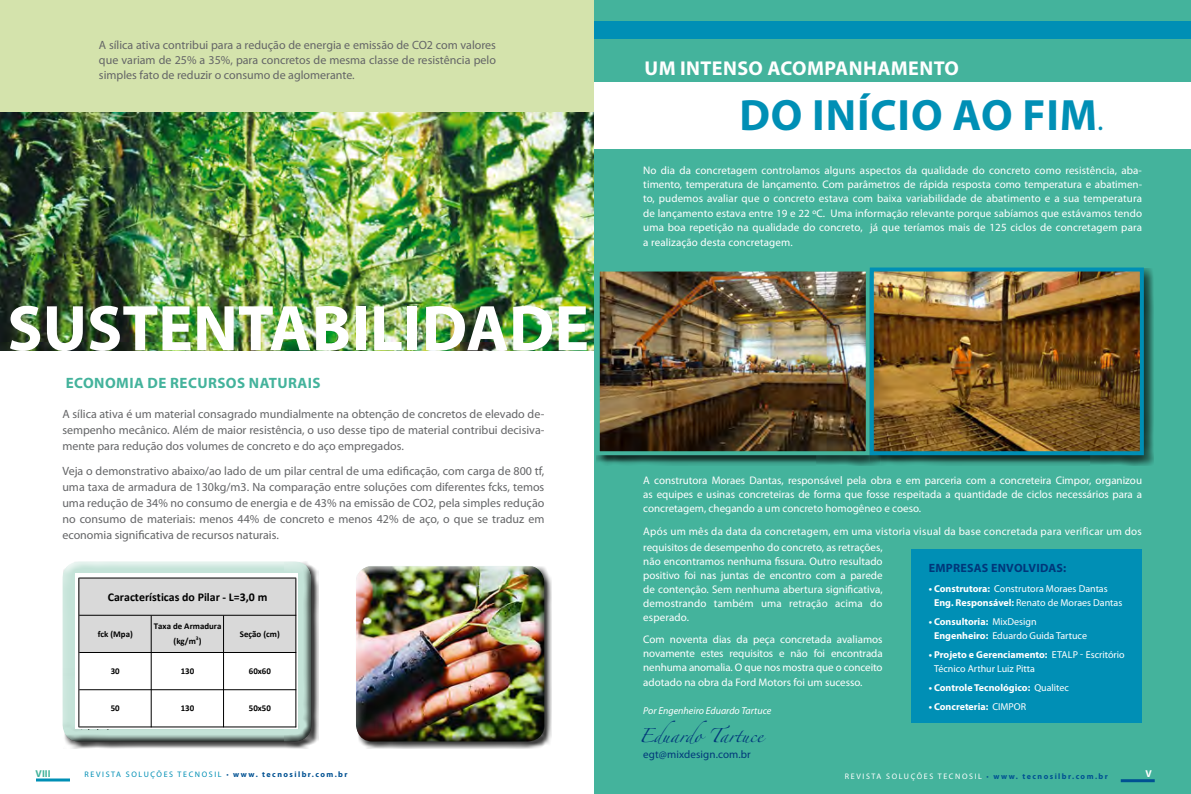
<style>
.page{position:relative;width:1191px;height:794px;background:#fff}
.page>*{position:absolute;margin:0;border:0;box-sizing:border-box;transform-origin:0 0}
.t1{font:700 65.2px "Myriad Pro";color:#fff}
.t2{font:700 44px "Myriad Pro";color:#008fb5}
.t3{font:700 20.1px "Myriad Pro";color:#fff}
.t4{font:700 15px "Myriad Pro";letter-spacing:.03em;color:#44b39c}
.t5{font:12.7px "Zapfino";color:#00377a}
.t6{font:12px/16px "Myriad Pro";color:#646567;text-align:justify}
.t7{font:700 12px "Myriad Pro";letter-spacing:.02em;color:#00377a}
.t8{font:700 11.9px "Calibri";color:#000}
.t9{font:11px/14px "Myriad Pro";color:#fff;text-align:justify}
.t10{font:11px "Myriad Pro";letter-spacing:.025em;color:#fff}
.t11{font:11px "Myriad Pro";letter-spacing:.01em;color:#00377a}
.t12{font:10px/14px "Myriad Pro";color:#fff}
.t13{font:700 10px "Myriad Pro";color:#fff}
.t14{font:italic 10px "Myriad Pro";color:#fff}
.t15{font:700 10px "Myriad Pro";color:#44b39c}
.t16{font:700 8.9px/15.2px "Calibri";color:#000;text-align:center}
.t17{font:8px "Myriad Pro";letter-spacing:.2em;color:#008fb5}
.t18{font:8px "Myriad Pro";letter-spacing:.2em;color:#fff}
.t19{font:700 5.5px "Calibri";color:#000}
.s1{color:#005192}
.s2{font-weight:700;color:#005192}
.s3{font-size:20px}
.s4{font-weight:700}
.s5{font-weight:400}
</style>
<div class="page">
<div style="left:0;top:0;width:595px;height:130px;background:#d4e3ac"></div>
<img style="left:0;top:112px;width:595px;height:238px">
<hr style="left:36px;top:778px;width:34px;height:3px;background:#008fb5">
<div style="left:63px;top:562px;width:256px;height:187px;background:#000;opacity:.75"></div>
<div style="left:55px;top:560px;width:259px;height:178px;background:#fff;opacity:.75"></div>
<div style="left:59px;top:565px;width:260px;height:177px;background:#000;opacity:.75"></div>
<div style="left:75px;top:574px;width:223px;height:155px;background:#fff"></div>
<div style="left:79px;top:578px;width:217px;height:74px;background:#d9d9d9"></div>
<hr style="left:78px;top:577px;width:1px;height:150px;background:#000">
<hr style="left:151px;top:615px;width:1px;height:112px;background:#000">
<hr style="left:223px;top:615px;width:1px;height:112px;background:#000">
<hr style="left:295px;top:578px;width:1px;height:149px;background:#000">
<hr style="left:79px;top:577px;width:217px;height:1px;background:#000">
<hr style="left:79px;top:615px;width:217px;height:1px;background:#000">
<hr style="left:79px;top:652px;width:217px;height:1px;background:#000">
<hr style="left:79px;top:689px;width:217px;height:1px;background:#000">
<hr style="left:79px;top:726px;width:217px;height:1px;background:#000">
<div style="left:356px;top:566px;width:196px;height:183px;background:#000;opacity:.75"></div>
<div style="left:348px;top:564px;width:199px;height:174px;background:#fff;opacity:.75"></div>
<div style="left:353px;top:569px;width:199px;height:173px;background:#000;opacity:.75"></div>
<div style="left:595px;top:0;width:596px;height:794px;background:#44b39c"></div>
<div style="left:911px;top:549px;width:231px;height:174px;background:#008fb5"></div>
<div style="left:595px;top:22px;width:596px;height:127px;background:#fff"></div>
<div style="left:595px;top:39px;width:596px;height:43px;background:#44b39c"></div>
<div style="left:595px;top:21px;width:596px;height:17px;background:#008fb5"></div>
<hr style="left:1120px;top:779px;width:34px;height:3px;background:#005192">
<div style="left:596px;top:268px;width:284px;height:197px;background:#000;opacity:.75"></div>
<img style="left:601px;top:272px;width:263px;height:178px">
<div style="left:596px;top:267px;width:273px;height:188px;border:4px solid #44b39c"></div>
<div style="left:870px;top:268px;width:284px;height:197px;background:#000;opacity:.75"></div>
<img style="left:874px;top:272px;width:264px;height:178px">
<div style="left:869px;top:267px;width:274px;height:188px;border:4px solid #008fb5"></div>
<p class="t6" style="left:99px;top:37px;width:398px;line-height:15px">A sílica ativa contribui para a redução de energia e emissão de CO2 com valores que variam de 25% a 35%, para concretos de mesma classe de resistência pelo simples fato de reduzir o consumo de aglomerante.</p>
<h1 class="t1" style="left:7px;top:286px;width:116px">sustentabi</h1>
<h1 class="t1" style="left:370px;top:286px;width:71px">lidade</h1>
<h3 class="t4" style="left:66px;top:373px;width:20px">Econo</h3>
<h3 class="t4" style="left:116px;top:373px;width:102px">miade recursos</h3>
<h3 class="t4" style="left:249px;top:373px;width:10px">nat</h3>
<h3 class="t4" style="left:277px;top:373px;width:20px">urais</h3>
<p class="t6" style="left:62px;top:406px;width:483px">A sílica ativa é um material consagrado mundialmente na obtenção de concretos de elevado de&shy;sempenho mecânico. Além de maior resistência, o uso desse tipo de material contribui decisiva&shy;mente para redução dos volumes de concreto e do aço empregados.</p>
<p class="t6" style="left:62px;top:463px;width:483px">Veja o demonstrativo abaixo/ao lado de um pilar central de uma edificação, com carga de 800 tf, uma taxa de armadura de 130kg/m3. Na comparação entre soluções com diferentes fcks, temos uma redução de 34% no consumo de energia e de 43% na emissão de CO2, pela simples redução no consumo de materiais: menos 44% de concreto e menos 42% de aço, o que se traduz em economia significativa de recursos naturais.</p>
<p class="t8" style="left:108px;top:589px;width:161px">Características do Pilar --‐ L=3,0 m</p>
<p class="t16" style="left:98px;top:626px;width:37px">fck (Mpa)</p>
<p class="t16" style="left:154px;top:618px;width:69px">Taxa de Armadura (kg/m )</p>
<p class="t19" style="left:196px;top:635px;width:4px">3</p>
<p class="t16" style="left:240px;top:626px;width:41px">Seção (cm)</p>
<p class="t16" style="left:111px;top:663px;width:10px">30</p>
<p class="t16" style="left:181px;top:663px;width:15px">130</p>
<p class="t16" style="left:249px;top:663px;width:24px">60x60</p>
<p class="t16" style="left:111px;top:700px;width:10px">50</p>
<p class="t16" style="left:181px;top:700px;width:15px">130</p>
<p class="t16" style="left:249px;top:700px;width:24px">50x50</p>
<p class="t15" style="left:36px;top:767px;width:16px">VIII</p>
<p class="t17" style="left:85px;top:770px;width:264px">Revista Soluções Tecnosil <span class="s1">•</span> <span class="s2">www. tecnosilbr.com.br</span></p>
<h3 class="t3" style="left:644px;top:55px;width:49px">Um intenso</h3>
<h3 class="t3" style="left:767px;top:55px;width:14px">aco</h3>
<h3 class="t3" style="left:807px;top:55px;width:43px">mpanha</h3>
<h3 class="t3" style="left:891px;top:55px;width:31px">mento</h3>
<h2 class="t2" style="left:739px;top:87px;width:95px">do início</h2>
<h2 class="t2" style="left:952px;top:87px;width:152px">ao fim<span class="s3">.</span></h2>
<p class="t9" style="left:643px;top:164px;width:500px">No dia da concretagem controlamos alguns aspectos da qualidade do concreto como resistência, aba&shy;timento, temperatura de lançamento. Com parâmetros de rápida resposta como temperatura e abatimen&shy;to, pudemos avaliar que o concreto estava com baixa variabilidade de abatimento e a sua temperatura de lançamento estava entre 19 e 22 ºC. Uma informação relevante porque sabíamos que estávamos tendo uma boa repetição na qualidade do concreto, já que teríamos mais de 125 ciclos de concretagem para</p>
<p class="t9" style="left:643px;top:235px;width:151px">a realização desta concretagem.</p>
<p class="t9" style="left:643px;top:473px;width:500px">A construtora Moraes Dantas, responsável pela obra e em parceria com a concreteira Cimpor, organizou as equipes e usinas concreteiras de forma que fosse respeitada a quantidade de ciclos necessários para a concretagem, chegando a um concreto homogêneo e coeso.</p>
<p class="t10" style="left:643px;top:524px;width:500px">Após um mês da data da concretagem, em uma vistoria visual da base concretada para verificar um dos</p>
<p class="t9" style="left:643px;top:540px;width:241px">requisitos de desempenho do concreto, as retrações, não encontramos nenhuma fissura. Outro resultado positivo foi nas juntas de encontro com a parede de contenção. Sem nenhuma abertura significativa, demostrando também uma retração acima do esperado.</p>
<p class="t9" style="left:643px;top:632px;width:241px">Com noventa dias da peça concretada avaliamos novamente estes requisitos e não foi encontrada nenhuma anomalia. O que nos mostra que o conceito</p>
<p class="t9" style="left:643px;top:675px;width:221px">adotado na obra da Ford Motors foi um sucesso.</p>
<p class="t14" style="left:643px;top:704px;width:130px">Por Engenheiro Eduardo Tartuce</p>
<p class="t11" style="left:643px;top:747px;width:109px">egt@mixdesign.com.br</p>
<p class="t5" style="left:638px;top:729px;width:126px">Eduardo Tartuce</p>
<p class="t7" style="left:928px;top:559px;width:33px">Empresas</p>
<p class="t7" style="left:991px;top:559px;width:9px">envo</p>
<p class="t7" style="left:1023px;top:559px;width:14px">lvidas</p>
<p class="t7" style="left:1063px;top:559px;width:5px">:</p>
<p class="t12" style="left:934px;top:581px;width:190px;text-indent:-5px"><span class="s4">• Construtora:</span> Construtora Moraes Dantas<br><span class="s4">Eng. Responsável:</span> Renato de Moraes Dantas</p>
<p class="t12" style="left:934px;top:614px;width:154px;text-indent:-5px"><span class="s4">• Consultoria:</span> MixDesign<br><span class="s4">Engenheiro:</span> Eduardo Guida Tartuce</p>
<p class="t12" style="left:934px;top:647px;width:192px;text-indent:-5px"><span class="s4">• Projeto e Gerenciamento:</span> Etalp - Escritório<br>Técnico Arthur Luiz Pitta</p>
<p class="t13" style="left:928px;top:680px;width:142px">• Controle Tecnológico: <span class="s5">Qualitec</span></p>
<p class="t13" style="left:928px;top:699px;width:87px">• Concreteria: <span class="s5">CI MPOR</span></p>
<p class="t18" style="left:845px;top:771px;width:264px">Revista Soluções Tecnosil <span class="s1">•</span> <span class="s2">www. tecnosilbr.com.br</span></p>
<p class="t13" style="left:1145px;top:766px;width:8px">V</p>
</div>
